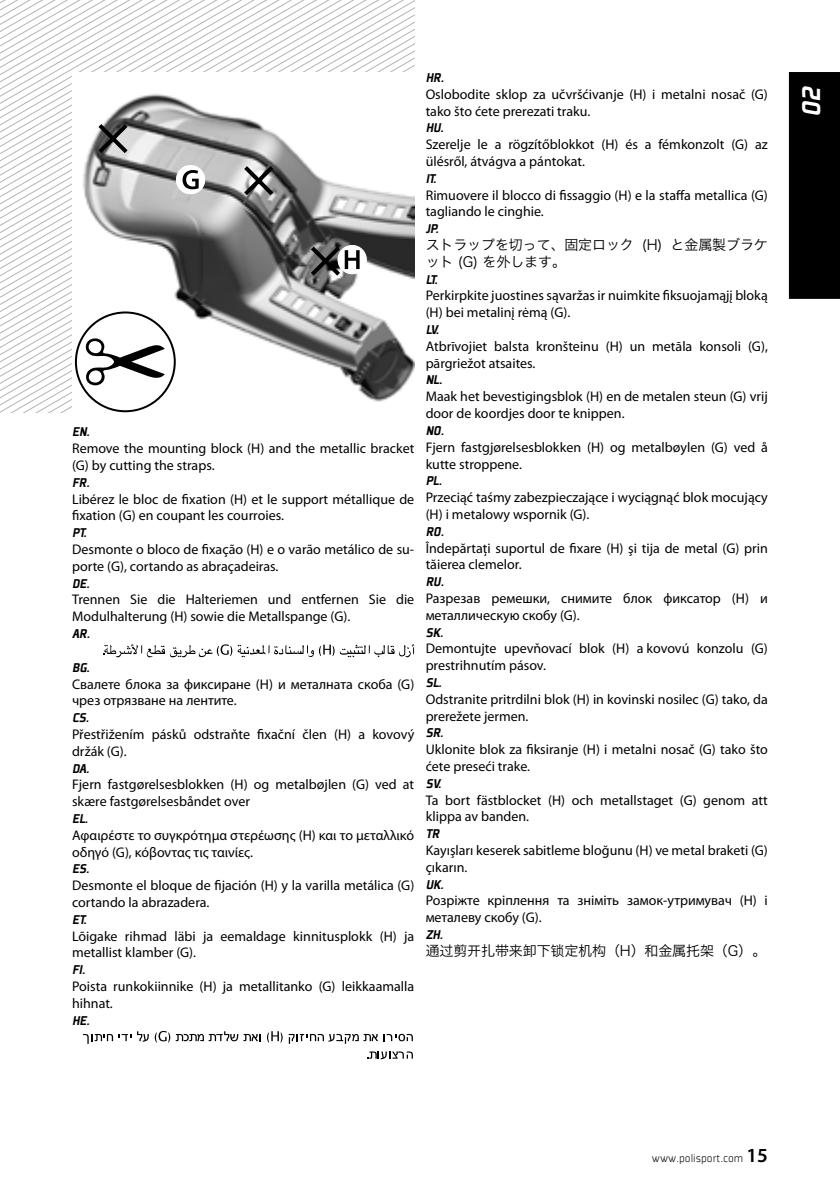
<style>
.page{position:relative;width:840px;height:1191px;background:#fff}
.page>*{position:absolute;margin:0;border:0;box-sizing:border-box;transform-origin:0 0}
.t1{font:28px "Plexes Black Italic Pro";color:#fff}
.t2{font:14px/16.8px "Myriad Pro";color:#000}
.t3{font:14px "Plexes Black Italic Pro";letter-spacing:-.01em;color:#000}
.t4{font:14px/16.8px "Hiragino Sans GB W3";letter-spacing:-.01em;color:#000}
.t5{font:12px "Plexes Light Pro";color:#000}
.s1{font-family:"Myriad Pro";font-weight:600;font-size:20px}
</style>
<div class="page">
<svg style="left:0;top:0;width:414px;height:412px"></svg>
<div style="left:72px;top:72px;width:342px;height:340px;background:#fff"></div>
<img style="left:74px;top:93px;width:340px;height:319px">
<div style="left:76px;top:312px;width:99px;height:99px;background:#fff;border-radius:50%"></div>
<div style="left:75px;top:311px;width:101px;height:101px;border:2px solid #000;border-radius:50%"></div>
<svg style="left:86px;top:338px;width:79px;height:47px"></svg>
<svg style="left:338px;top:245px;width:28px;height:29px"></svg>
<div style="left:337px;top:245px;width:29px;height:29px;border:1px solid #fff;border-radius:50%"></div>
<svg style="left:94px;top:120px;width:265px;height:160px"></svg>
<div style="left:788px;top:72px;width:51px;height:227px;background:#000"></div>
<svg style="left:103px;top:644px;width:311px;height:13px"></svg>
<svg style="left:288px;top:1033px;width:124px;height:10px"></svg>
<svg style="left:267px;top:1031px;width:15px;height:11px"></svg>
<svg style="left:155px;top:1031px;width:106px;height:11px"></svg>
<svg style="left:137px;top:1031px;width:12px;height:10px"></svg>
<svg style="left:83px;top:1034px;width:48px;height:9px"></svg>
<svg style="left:367px;top:1051px;width:45px;height:8px"></svg>
<p class="t3" style="left:72px;top:423px;width:19px">EN.</p>
<p class="t2" style="left:72px;top:440px;width:343px">Remove the mounting block (H) and the metallic bracket (G) by cutting the straps.</p>
<p class="t3" style="left:72px;top:473px;width:19px">FR.</p>
<p class="t2" style="left:72px;top:490px;width:343px">Libérez le bloc de fixation (H) et le support métallique de fixation (G) en coupant les courroies.</p>
<p class="t3" style="left:72px;top:523px;width:16px">PT.</p>
<p class="t2" style="left:72px;top:541px;width:343px">Desmonte o bloco de fixação (H) e o varão metálico de su&shy;porte (G), cortando as abraçadeiras.</p>
<p class="t3" style="left:72px;top:574px;width:19px">DE.</p>
<p class="t2" style="left:72px;top:591px;width:343px">Trennen Sie die Halteriemen und entfernen Sie die<br>Modulhalterung (H) sowie die Metallspange (G).</p>
<p class="t3" style="left:72px;top:624px;width:19px">AR.</p>
<p class="t3" style="left:72px;top:658px;width:19px">BG.</p>
<p class="t2" style="left:72px;top:675px;width:343px">Свалете блока за фиксиране (Н) и металната скоба (G) чрез отрязване на лентите.</p>
<p class="t3" style="left:72px;top:708px;width:18px">CS.</p>
<p class="t2" style="left:72px;top:725px;width:343px">Přestřižením pásků odstraňte fixační člen (H) a kovový držák (G).</p>
<p class="t3" style="left:72px;top:759px;width:19px">DA.</p>
<p class="t2" style="left:72px;top:776px;width:343px">Fjern fastgørelsesblokken (H) og metalbøjlen (G) ved at skære fastgørelsesbåndet over</p>
<p class="t3" style="left:72px;top:809px;width:18px">EL.</p>
<p class="t2" style="left:72px;top:826px;width:343px">Αφαιρέστε το συγκρότημα στερέωσης (H) και το μεταλλικό οδηγό (G), κόβοντας τις ταινίες.</p>
<p class="t3" style="left:72px;top:859px;width:19px">ES.</p>
<p class="t2" style="left:72px;top:877px;width:343px">Desmonte el bloque de fijación (H) y la varilla metálica (G) cortando la abrazadera.</p>
<p class="t3" style="left:72px;top:910px;width:16px">ET.</p>
<p class="t2" style="left:72px;top:927px;width:343px">Lõigake rihmad läbi ja eemaldage kinnitusplokk (H) ja metallist klamber (G).</p>
<p class="t3" style="left:72px;top:960px;width:15px">FI.</p>
<p class="t2" style="left:72px;top:977px;width:343px">Poista runkokiinnike (H) ja metallitanko (G) leikkaamalla hihnat.</p>
<p class="t3" style="left:72px;top:1011px;width:19px">HE.</p>
<p class="t3" style="left:425px;top:68px;width:20px">HR.</p>
<p class="t2" style="left:425px;top:85px;width:343px">Oslobodite sklop za učvršćivanje (H) i metalni nosač (G) tako što ćete prerezati traku.</p>
<p class="t3" style="left:425px;top:119px;width:20px">HU.</p>
<p class="t2" style="left:425px;top:136px;width:343px">Szerelje le a rögzítőblokkot (H) és a fémkonzolt (G) az ülésről, átvágva a pántokat.</p>
<p class="t3" style="left:425px;top:169px;width:12px">IT.</p>
<p class="t2" style="left:425px;top:186px;width:343px">Rimuovere il blocco di fissaggio (H) e la staffa metallica (G) tagliando le cinghie.</p>
<p class="t3" style="left:425px;top:220px;width:15px">JP.</p>
<p class="t4" style="left:425px;top:236px;width:343px">ストラップを切って、固定ロック (H) と金属製ブラケット (G) を外します。</p>
<p class="t3" style="left:425px;top:270px;width:14px">LT.</p>
<p class="t2" style="left:425px;top:287px;width:343px">Perkirpkite juostines sąvaržas ir nuimkite fiksuojamąjį bloką (H) bei metalinį rėmą (G).</p>
<p class="t3" style="left:425px;top:320px;width:15px">LV.</p>
<p class="t2" style="left:425px;top:337px;width:343px">Atbrīvojiet balsta kronšteinu (H) un metāla konsoli (G), pārgriežot atsaites.</p>
<p class="t3" style="left:425px;top:371px;width:18px">NL.</p>
<p class="t2" style="left:425px;top:388px;width:343px">Maak het bevestigingsblok (H) en de metalen steun (G) vrij door de koordjes door te knippen.</p>
<p class="t3" style="left:425px;top:421px;width:20px">NO.</p>
<p class="t2" style="left:425px;top:438px;width:343px">Fjern fastgjørelsesblokken (H) og metalbøylen (G) ved å kutte stroppene.</p>
<p class="t3" style="left:425px;top:472px;width:18px">PL.</p>
<p class="t2" style="left:425px;top:489px;width:343px">Przeciąć taśmy zabezpieczające i wyciągnąć blok mocujący (H) i metalowy wspornik (G).</p>
<p class="t3" style="left:425px;top:522px;width:20px">RO.</p>
<p class="t2" style="left:425px;top:539px;width:343px">Îndepărtaţi suportul de fixare (H) şi tija de metal (G) prin tăierea clemelor.</p>
<p class="t3" style="left:425px;top:572px;width:20px">RU.</p>
<p class="t2" style="left:425px;top:589px;width:343px">Разрезав ремешки, снимите блок фиксатор (H) и металлическую скобу (G).</p>
<p class="t3" style="left:425px;top:623px;width:19px">SK.</p>
<p class="t2" style="left:425px;top:640px;width:343px">Demontujte upevňovací blok (H) a kovovú konzolu (G) prestrihnutím pásov.</p>
<p class="t3" style="left:425px;top:673px;width:18px">SL.</p>
<p class="t2" style="left:425px;top:690px;width:343px">Odstranite pritrdilni blok (H) in kovinski nosilec (G) tako, da prerežete jermen.</p>
<p class="t3" style="left:425px;top:724px;width:19px">SR.</p>
<p class="t2" style="left:425px;top:741px;width:343px">Uklonite blok za fiksiranje (H) i metalni nosač (G) tako što ćete preseći trake.</p>
<p class="t3" style="left:425px;top:774px;width:17px">SV.</p>
<p class="t2" style="left:425px;top:791px;width:343px">Ta bort fästblocket (H) och metallstaget (G) genom att klippa av banden.</p>
<p class="t3" style="left:425px;top:824px;width:15px">TR</p>
<p class="t2" style="left:425px;top:841px;width:343px">Kayışları keserek sabitleme bloğunu (H) ve metal braketi (G) çıkarın.</p>
<p class="t3" style="left:425px;top:875px;width:19px">UK.</p>
<p class="t2" style="left:425px;top:892px;width:343px">Розріжте кріплення та зніміть замок-утримувач (Н) і металеву скобу (G).</p>
<p class="t3" style="left:425px;top:925px;width:19px">ZH.</p>
<p class="t4" style="left:425px;top:942px;width:342px">通过剪开扎带来卸下锁定机构（H）和金属托架（G）。</p>
<h1 class="t1" style="left:792px;top:117px;width:33px;rotate:-90deg">02</h1>
<p class="t5" style="left:651px;top:1150px;width:117px">www.polisport.com <span class="s1">15</span></p>
</div>
